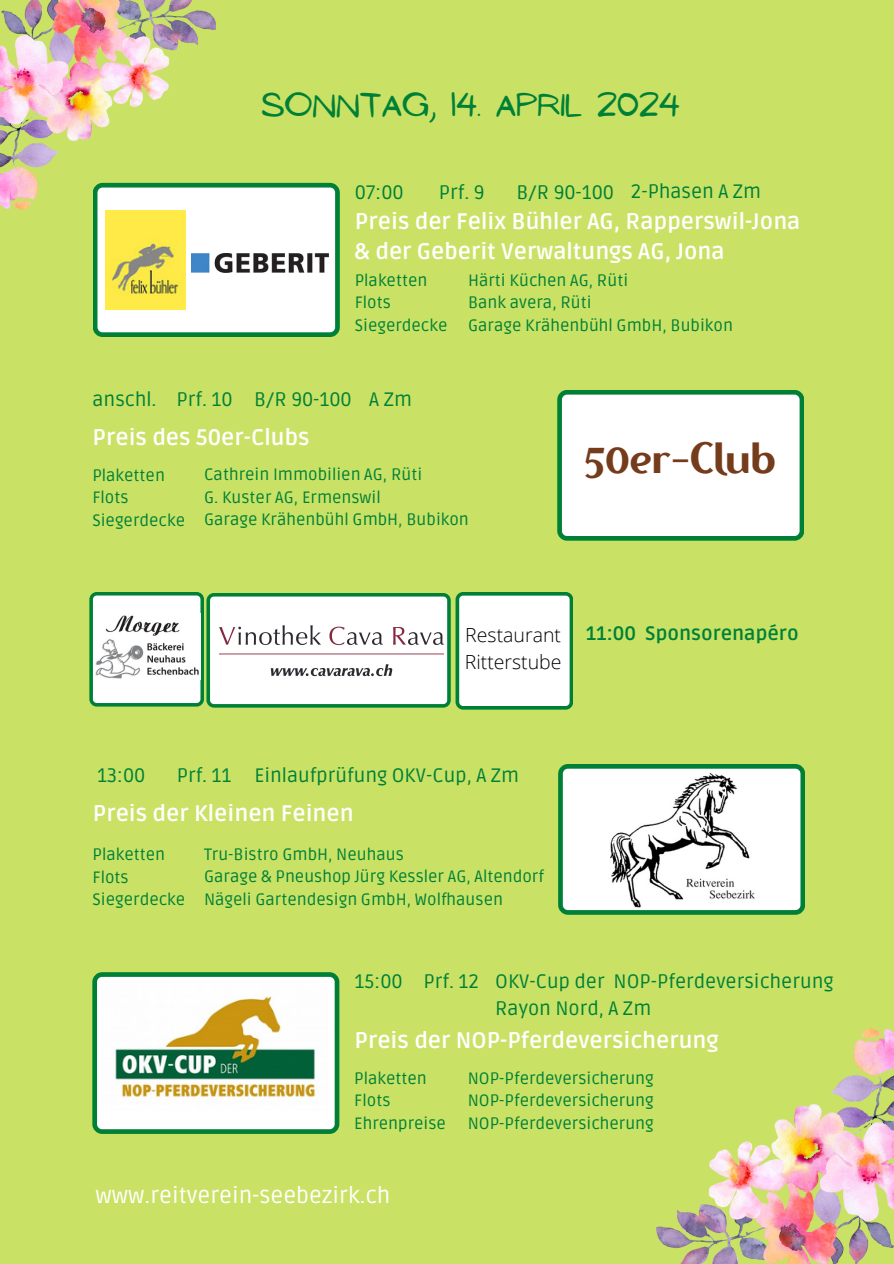
<style>
.page{position:relative;width:894px;height:1264px;background:#fff}
.page>*{position:absolute;margin:0;border:0;box-sizing:border-box;transform-origin:0 0}
.t1{font:43.5px "Ethna";color:#753c1b}
.t2{font:30px "NF Ananias Regular";color:#008037}
.t3{font:700 22.5px/30.3px "Ruda";color:#fff}
.t4{font:22.5px "Ruda";color:#fff}
.t5{font:19.5px/27px "Ruda";color:#008037}
.t6{font:300 19.5px "Open Sans";color:#000}
.t7{font:700 19.5px "Ruda";color:#008037}
.t8{font:16.5px "Ruda";color:#008037}
</style>
<div class="page">
<div style="left:0;top:0;width:893px;height:1263px;background:#c9e265"></div>
<img style="left:0;top:0;width:216px;height:209px">
<img style="left:656px;top:1028px;width:237px;height:235px">
<svg style="left:93px;top:183px;width:246px;height:154px;background:#dfeee3"></svg>
<svg style="left:557px;top:390px;width:246px;height:150px;background:#e8f3ec"></svg>
<svg style="left:558px;top:764px;width:246px;height:150px;background:#cee7d8"></svg>
<svg style="left:92px;top:972px;width:247px;height:161px;background:#abd5bb"></svg>
<svg style="left:89px;top:592px;width:484px;height:117px;background:#d4e7d8"></svg>
<img style="left:212px;top:621px;width:234px;height:58px">
<img style="left:101px;top:982px;width:227px;height:128px">
<img style="left:105px;top:210px;width:80px;height:99px">
<img style="left:191px;top:253px;width:138px;height:19px">
<img style="left:609px;top:772px;width:145px;height:135px">
<p class="t2" style="left:261px;top:88px;width:420px">SONNTAG, 14. APRIL 2024</p>
<p class="t5" style="left:355px;top:179px;width:50px">07:00</p>
<h5 class="t5" style="left:438px;top:179px;width:47px">Prf. 9</h5>
<p class="t5" style="left:516px;top:179px;width:99px">B/R 90-100</p>
<h1 class="t5" style="left:630px;top:179px;width:132px">2-Phasen A Zm</h1>
<h3 class="t3" style="left:355px;top:206px;width:447px">Preis der Felix Bühler AG, Rapperswil-Jona &amp; der Geberit Verwaltungs AG, Jona</h3>
<p class="t8" style="left:354px;top:270px;width:74px">Plaketten</p>
<p class="t8" style="left:354px;top:293px;width:38px">Flots</p>
<p class="t8" style="left:354px;top:315px;width:94px">Siegerdecke</p>
<p class="t8" style="left:468px;top:270px;width:161px">Härti Küchen AG, Rüti</p>
<p class="t8" style="left:468px;top:293px;width:125px">Bank avera, Rüti</p>
<p class="t8" style="left:468px;top:315px;width:266px">Garage Krähenbühl GmbH, Bubikon</p>
<p class="t5" style="left:92px;top:386px;width:65px">anschl.</p>
<p class="t5" style="left:176px;top:386px;width:57px">Prf. 10</p>
<p class="t5" style="left:254px;top:386px;width:99px">B/R 90-100</p>
<h6 class="t5" style="left:369px;top:386px;width:44px">A Zm</h6>
<p class="t3" style="left:92px;top:422px;width:218px">Preis des 50er-Clubs</p>
<p class="t8" style="left:92px;top:465px;width:74px">Plaketten</p>
<p class="t8" style="left:92px;top:488px;width:38px">Flots</p>
<p class="t8" style="left:92px;top:510px;width:94px">Siegerdecke</p>
<p class="t8" style="left:204px;top:465px;width:220px">Cathrein Immobilien AG, Rüti</p>
<p class="t8" style="left:204px;top:487px;width:178px">G. Kuster AG, Ermenswil</p>
<p class="t8" style="left:204px;top:510px;width:266px">Garage Krähenbühl GmbH, Bubikon</p>
<h4 class="t1" style="left:585px;top:442px;width:192px">50er-Club</h4>
<p class="t6" style="left:465px;top:621px;width:97px">Restaurant</p>
<p class="t7" style="left:585px;top:621px;width:214px">11:00 Sponsorenapéro</p>
<p class="t6" style="left:464px;top:648px;width:98px">Ritterstube</p>
<h3 class="t5" style="left:97px;top:762px;width:50px">13:00</h3>
<p class="t5" style="left:177px;top:762px;width:56px">Prf. 11</p>
<p class="t5" style="left:254px;top:762px;width:266px">Einlaufprüfung OKV-Cup, A Zm</p>
<p class="t3" style="left:93px;top:798px;width:262px">Preis der Kleinen Feinen</p>
<p class="t8" style="left:92px;top:844px;width:74px">Plaketten</p>
<p class="t8" style="left:92px;top:867px;width:38px">Flots</p>
<p class="t8" style="left:92px;top:889px;width:94px">Siegerdecke</p>
<p class="t8" style="left:204px;top:844px;width:201px">Tru-Bistro GmbH, Neuhaus</p>
<p class="t8" style="left:204px;top:867px;width:341px">Garage &amp; Pneushop Jürg Kessler AG, Altendorf</p>
<p class="t8" style="left:204px;top:889px;width:300px">Nägeli Gartendesign GmbH, Wolfhausen</p>
<p class="t5" style="left:354px;top:968px;width:50px">15:00</p>
<p class="t5" style="left:423px;top:968px;width:57px">Prf. 12</p>
<h3 class="t5" style="left:495px;top:968px;width:340px">OKV-Cup der NOP-Pferdeversicherung<br>Rayon Nord, A Zm</h3>
<p class="t3" style="left:354px;top:1025px;width:365px">Preis der NOP-Pferdeversicherung</p>
<p class="t8" style="left:354px;top:1068px;width:74px">Plaketten</p>
<p class="t8" style="left:354px;top:1091px;width:38px">Flots</p>
<p class="t8" style="left:354px;top:1113px;width:93px">Ehrenpreise</p>
<p class="t8" style="left:467px;top:1068px;width:188px">NOP-Pferdeversicherung</p>
<p class="t8" style="left:467px;top:1091px;width:188px">NOP-Pferdeversicherung</p>
<p class="t8" style="left:467px;top:1113px;width:188px">NOP-Pferdeversicherung</p>
<p class="t4" style="left:95px;top:1182px;width:296px">www.reitverein-seebezirk.ch</p>
</div>
